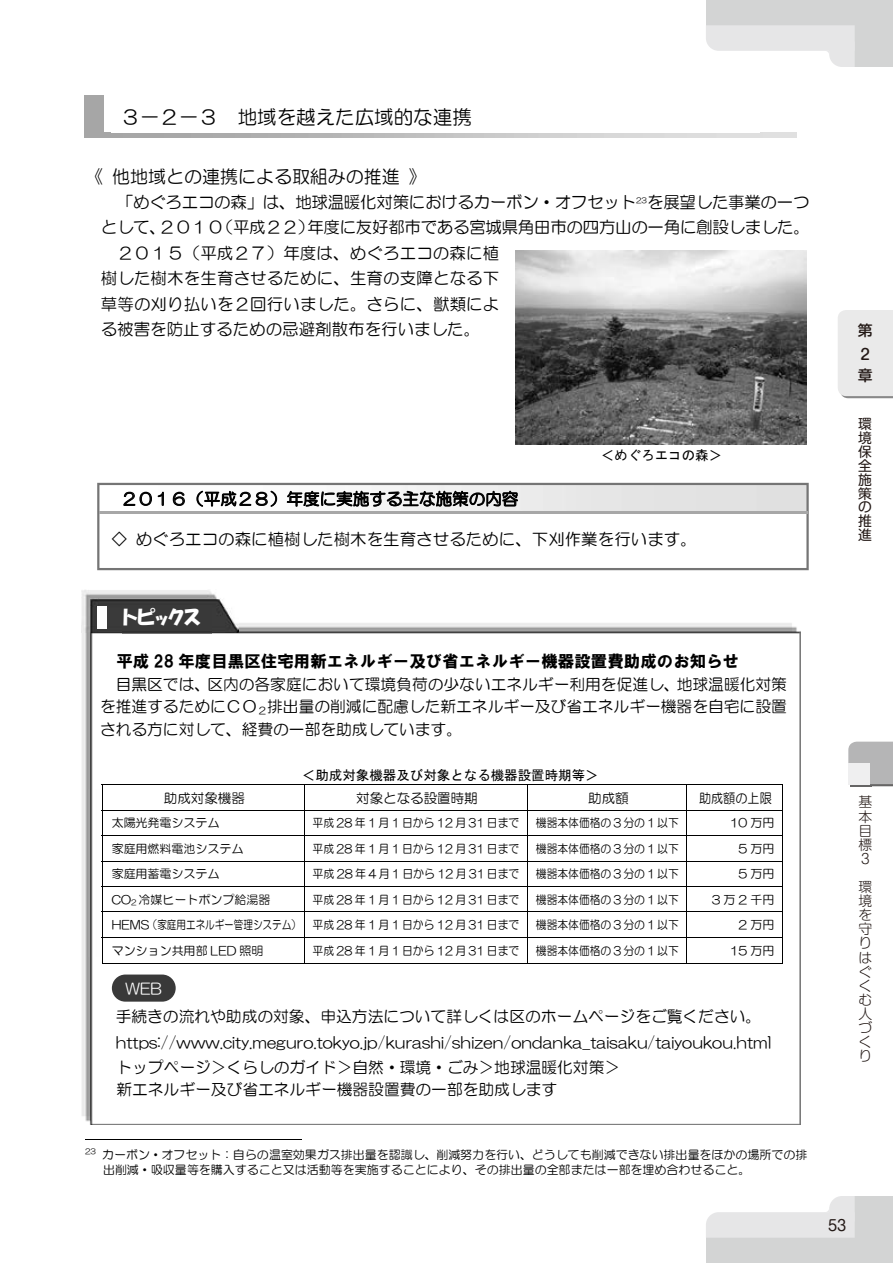
<style>
.page{position:relative;width:893px;height:1263px;background:#fff}
.page>*{position:absolute;margin:0;border:0;box-sizing:border-box;transform-origin:0 0}
.t1{font:19.5px "HG Maru Gothic MPRO";color:#000}
.t2{font:19.5px "HGP Soei Kakupoptai";color:#fff}
.t3{font:18px "HG Maru Gothic MPRO";color:#000}
.t4{font:16.5px "HG Maru Gothic MPRO";color:#000}
.t5{font:16.5px "HGS Soei Kakugothic UB";color:#000}
.t6{font:15.75px/22.5px "HG Maru Gothic MPRO";color:#000;text-align:justify}
.t7{font:15px "HG Maru Gothic MPRO";color:#fff}
.t8{font:500 14.85px "Shin M Go Pro";color:#231916}
.t9{font:14.85px "Shin M Go Pr 6 N";color:#231916}
.t10{font:300 13.8px "Shin M Go Pro";color:#231916}
.t11{font:13.8px/13.8px "Shin M Go Pro";color:#231916;text-align:justify}
.t12{font:13.5px "MS Gothic";color:#000}
.t13{font:13.5px "HG Maru Gothic MPRO";color:#000}
.t14{font:13.5px "HG Maru Gothic MPRO";color:#000;scale:.89 1}
.t15{font:12px/15.6px "HG Maru Gothic MPRO";color:#000}
.t16{font:12px "HG Maru Gothic MPRO";color:#000;scale:.9 1}
.t17{font:12px "HG Maru Gothic MPRO";letter-spacing:.215em;color:#000;scale:.9 1}
.t18{font:12px "HG Maru Gothic MPRO";letter-spacing:.195em;color:#000;scale:.92 1}
</style>
<div class="page">
<div style="left:706px;top:0;width:187px;height:67px;background:#d3d4d4"></div>
<svg style="left:706px;top:25px;width:149px;height:42px;background:#eee"></svg>
<div style="left:706px;top:1196px;width:187px;height:67px;background:#d3d4d4"></div>
<svg style="left:706px;top:1196px;width:149px;height:42px;background:#eee"></svg>
<svg style="left:848px;top:742px;width:45px;height:44px;background:#b3b3b4"></svg>
<div style="left:848px;top:763px;width:22px;height:21px;background:#efeff0"></div>
<div style="left:838px;top:310px;width:55px;height:88px;background:#eaeaea"></div>
<img style="left:516px;top:250px;width:290px;height:195px">
<hr style="left:85px;top:1139px;width:216px;height:1px;background:#000">
<img style="left:81px;top:622px;width:720px;height:503px">
<hr style="left:102px;top:784px;width:426px;height:1px;background:#000">
<hr style="left:528px;top:784px;width:159px;height:1px;background:#000">
<hr style="left:687px;top:784px;width:96px;height:1px;background:#000">
<hr style="left:102px;top:810px;width:426px;height:1px;background:#000">
<hr style="left:528px;top:810px;width:159px;height:1px;background:#000">
<hr style="left:687px;top:810px;width:96px;height:1px;background:#000">
<hr style="left:102px;top:835px;width:426px;height:1px;background:#000">
<hr style="left:528px;top:835px;width:159px;height:1px;background:#000">
<hr style="left:687px;top:835px;width:96px;height:1px;background:#000">
<hr style="left:102px;top:861px;width:426px;height:1px;background:#000">
<hr style="left:528px;top:861px;width:159px;height:1px;background:#000">
<hr style="left:687px;top:861px;width:96px;height:1px;background:#000">
<hr style="left:102px;top:886px;width:426px;height:1px;background:#000">
<hr style="left:528px;top:886px;width:159px;height:1px;background:#000">
<hr style="left:687px;top:886px;width:96px;height:1px;background:#000">
<hr style="left:102px;top:912px;width:426px;height:1px;background:#000">
<hr style="left:528px;top:912px;width:159px;height:1px;background:#000">
<hr style="left:687px;top:912px;width:96px;height:1px;background:#000">
<hr style="left:102px;top:937px;width:426px;height:1px;background:#000">
<hr style="left:528px;top:937px;width:159px;height:1px;background:#000">
<hr style="left:687px;top:937px;width:96px;height:1px;background:#000">
<svg style="left:102px;top:785px;width:1px;height:178px"></svg>
<hr style="left:102px;top:963px;width:202px;height:1px;background:#000">
<svg style="left:304px;top:785px;width:1px;height:178px"></svg>
<hr style="left:304px;top:963px;width:223px;height:1px;background:#000">
<svg style="left:527px;top:785px;width:1px;height:178px"></svg>
<hr style="left:528px;top:963px;width:159px;height:1px;background:#000">
<svg style="left:687px;top:785px;width:1px;height:178px"></svg>
<hr style="left:687px;top:963px;width:95px;height:1px;background:#000">
<svg style="left:782px;top:785px;width:1px;height:179px"></svg>
<div style="left:112px;top:974px;width:64px;height:28px;background:#393939;border-radius:14px"></div>
<div style="left:85px;top:95px;width:19px;height:42px;background:#a6a6a6"></div>
<svg style="left:97px;top:483px;width:712px;height:87px"></svg>
<hr style="left:99px;top:512px;width:708px;height:2px;background:#a7a7a7">
<img style="left:82px;top:590px;width:157px;height:43px">
<div style="left:97px;top:606px;width:9px;height:23px;background:#fff"></div>
<img style="left:123px;top:606px;width:89px;height:37px">
<hr style="left:799px;top:632px;width:2px;height:493px;background:#727272">
<p class="t1" style="left:121px;top:108px;width:353px">３－２－３ 地域を越えた広域的な連携</p>
<p class="t3" style="left:85px;top:168px;width:343px">《 他地域との連携による取組みの推進 》</p>
<p class="t4" style="left:117px;top:194px;width:694px">「めぐろエコの森」は、地球温暖化対策におけるカーボン・オフセット<sup>23</sup>を展望した事業の一つ</p>
<p class="t4" style="left:101px;top:219px;width:711px">として、２０１０（平成２２）年度に友好都市である宮城県角田市の四方山の一角に創設しました。</p>
<p class="t4" style="left:117px;top:245px;width:384px">２０１５（平成２７）年度は、めぐろエコの森に植</p>
<p class="t4" style="left:101px;top:270px;width:400px">樹した樹木を生育させるために、生育の支障となる下</p>
<p class="t4" style="left:101px;top:296px;width:400px">草等の刈り払いを２回行いました。さらに、獣類によ</p>
<p class="t4" style="left:101px;top:321px;width:381px">る被害を防止するための忌避剤散布を行いました。</p>
<p class="t4" style="left:121px;top:490px;width:399px">２０１６（平成２８）年度に実施する主な施策の内容</p>
<p class="t12" style="left:601px;top:449px;width:123px">＜めぐろエコの森＞</p>
<p class="t4" style="left:111px;top:530px;width:587px">◇ めぐろエコの森に植樹した樹木を生育させるために、下刈作業を行います。</p>
<p class="t8" style="left:858px;top:319px;width:16px">第</p>
<p class="t8" style="left:858px;top:342px;width:16px">２</p>
<p class="t8" style="left:858px;top:363px;width:16px">章</p>
<p class="t11" style="left:858px;top:416px;width:15px">環境保全施策の推進</p>
<p class="t2" style="left:123px;top:607px;width:80px">トピックス</p>
<p class="t5" style="left:116px;top:653px;width:624px">平成 28 年度目黒区住宅用新エネルギー及び省エネルギー機器設置費助成のお知らせ</p>
<p class="t6" style="left:100px;top:673px;width:688px;text-indent:16px">目黒区では、区内の各家庭において環境負荷の少ないエネルギー利用を促進し、地球温暖化対策を推進するためにＣＯ<sub>２</sub>排出量の削減に配慮した新エネルギー及び省エネルギー機器を自宅に設置される方に対して、経費の一部を助成しています。</p>
<p class="t12" style="left:302px;top:768px;width:298px">＜助成対象機器及び対象となる機器設置時期等＞</p>
<p class="t13" style="left:164px;top:791px;width:82px">助成対象機器</p>
<p class="t13" style="left:356px;top:791px;width:123px">対象となる設置時期</p>
<p class="t13" style="left:588px;top:791px;width:42px">助成額</p>
<p class="t14" style="left:699px;top:791px;width:83px">助成額の上限</p>
<p class="t15" style="left:112px;top:815px;width:109px">太陽光発電システム</p>
<p class="t17" style="left:313px;top:817px;width:231px">平成28年1月1日から12月31日まで</p>
<p class="t16" style="left:536px;top:817px;width:160px">機器本体価格の 3 分の 1 以下</p>
<p class="t15" style="left:730px;top:815px;width:46px">10 万円</p>
<p class="t15" style="left:112px;top:841px;width:133px">家庭用燃料電池システム</p>
<p class="t17" style="left:313px;top:843px;width:231px">平成28年1月1日から12月31日まで</p>
<p class="t16" style="left:536px;top:843px;width:160px">機器本体価格の 3 分の 1 以下</p>
<p class="t15" style="left:739px;top:841px;width:37px">5 万円</p>
<p class="t15" style="left:112px;top:866px;width:109px">家庭用蓄電システム</p>
<p class="t18" style="left:313px;top:868px;width:226px">平成28年4月1日から12月31日まで</p>
<p class="t16" style="left:536px;top:868px;width:160px">機器本体価格の 3 分の 1 以下</p>
<p class="t15" style="left:739px;top:866px;width:37px">5 万円</p>
<p class="t15" style="left:112px;top:892px;width:160px">CO<sub>2</sub> 冷媒ヒートポンプ給湯器</p>
<p class="t17" style="left:313px;top:893px;width:231px">平成28年1月1日から12月31日まで</p>
<p class="t16" style="left:536px;top:893px;width:160px">機器本体価格の 3 分の 1 以下</p>
<p class="t15" style="left:712px;top:892px;width:64px">3万2千円</p>
<p class="t15" style="left:112px;top:917px;width:409px">HEMS（家庭用エネルギー管理システム） 平成 28 年 1 月 1 日から 12 月 31 日まで</p>
<p class="t16" style="left:536px;top:919px;width:160px">機器本体価格の 3 分の 1 以下</p>
<p class="t15" style="left:739px;top:917px;width:37px">2 万円</p>
<p class="t15" style="left:112px;top:943px;width:153px">マンション共用部 LED 照明</p>
<p class="t17" style="left:313px;top:945px;width:231px">平成28年1月1日から12月31日まで</p>
<p class="t16" style="left:536px;top:945px;width:160px">機器本体価格の 3 分の 1 以下</p>
<p class="t15" style="left:730px;top:943px;width:46px">15 万円</p>
<p class="t7" style="left:126px;top:981px;width:38px">WEB</p>
<p class="t6" style="left:116px;top:1004px;width:657px;line-height:25.3px;text-align:left">手続きの流れや助成の対象、申込方法について詳しくは区のホームページをご覧ください。https://www.city.meguro.tokyo.jp/kurashi/shizen/ondanka_taisaku/taiyoukou.htmlトップページ＞くらしのガイド＞自然・環境・ごみ＞地球温暖化対策＞</p>
<p class="t6" style="left:116px;top:1078px;width:442px">新エネルギー及び省エネルギー機器設置費の一部を助成します</p>
<p class="t15" style="left:103px;top:1147px;width:706px;text-indent:-18px"><sup>23</sup> カーボン・オフセット：自らの温室効果ガス排出量を認識し、削減努力を行い、どうしても削減できない排出量をほかの場所での排出削減・吸収量等を購入すること又は活動等を実施することにより、その排出量の全部または一部を埋め合わせること。</p>
<p class="t10" style="left:858px;top:791px;width:15px">基</p>
<p class="t10" style="left:858px;top:805px;width:15px">本</p>
<p class="t10" style="left:858px;top:819px;width:15px">目</p>
<p class="t10" style="left:858px;top:833px;width:15px">標</p>
<p class="t10" style="left:858px;top:848px;width:15px">３</p>
<p class="t10" style="left:858px;top:876px;width:15px">環</p>
<p class="t10" style="left:858px;top:890px;width:15px">境</p>
<p class="t10" style="left:858px;top:904px;width:15px">を</p>
<p class="t10" style="left:858px;top:918px;width:15px">守</p>
<p class="t10" style="left:858px;top:932px;width:15px">り</p>
<p class="t10" style="left:858px;top:946px;width:15px">は</p>
<p class="t10" style="left:858px;top:960px;width:15px">ぐ</p>
<p class="t10" style="left:858px;top:974px;width:15px">く</p>
<p class="t10" style="left:858px;top:988px;width:15px">む</p>
<p class="t10" style="left:858px;top:1003px;width:15px">人</p>
<p class="t10" style="left:858px;top:1017px;width:15px">づ</p>
<p class="t10" style="left:858px;top:1031px;width:15px">く</p>
<p class="t10" style="left:858px;top:1045px;width:15px">り</p>
<p class="t9" style="left:828px;top:1213px;width:20px">53</p>
</div>
